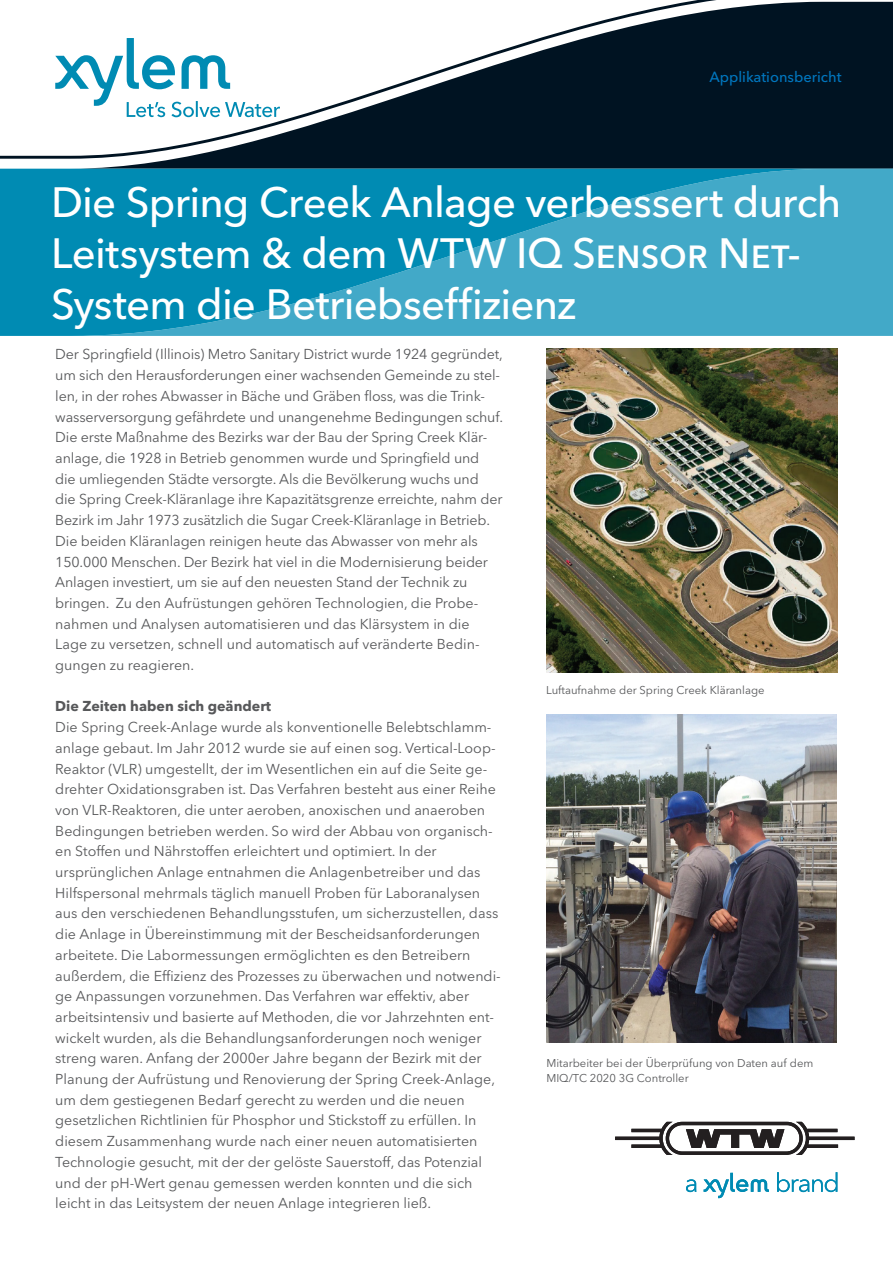
<style>
.page{position:relative;width:893px;height:1263px;background:#fff}
.page>*{position:absolute;margin:0;border:0;box-sizing:border-box;transform-origin:0 0}
.CS_Headline{font:500 42px/51px "Avenir Next LT Pro";letter-spacing:-.02em;color:#fff}
.Body_text{font:500 14.7px "Avenir Next LT Pro";color:#0076be}
.Body_text-2{font:14.25px/20.7px "Avenir Next LT Pro";color:#57585a}
.small_body_text{font:11.25px/15px "Avenir Next LT Pro";color:#57585a}
.s1{font-weight:700}
</style>
<div class="page">
<svg style="left:70px;top:160px;width:823px;height:9px;background:#192e3d"></svg>
<svg style="left:0;top:169px;width:893px;height:167px;background:#2099bd"></svg>
<svg style="left:0;top:0;width:893px;height:160px"></svg>
<svg style="left:55px;top:38px;width:225px;height:79px"></svg>
<img style="left:546px;top:349px;width:291px;height:324px">
<svg style="left:615px;top:1122px;width:239px;height:33px"></svg>
<svg style="left:686px;top:1179px;width:10px;height:13px"></svg>
<svg style="left:777px;top:1172px;width:60px;height:20px"></svg>
<svg style="left:704px;top:1173px;width:65px;height:25px"></svg>
<img style="left:546px;top:714px;width:291px;height:328px">
<p class="Body_text" style="left:709px;top:68px;width:134px">Applikationsbericht</p>
<p class="CS_Headline" style="left:51px;top:176px;width:792px">Die Spring Creek Anlage verbessert durch<br>Leitsystem &amp; dem WTW IQ Sensor Net-<br>System die Betriebseffizienz</p>
<p class="Body_text-2" style="left:55px;top:344px;width:449px">Der Springfield (Illinois) Metro Sanitary District wurde 1924 gegründet, um sich den Herausforderungen einer wachsenden Gemeinde zu stel-</p>
<p class="Body_text-2" style="left:55px;top:386px;width:449px">len, in der rohes Abwasser in Bäche und Gräben floss, was die Trink&shy;wasserversorgung gefährdete und unangenehme Bedingungen schuf.</p>
<p class="Body_text-2" style="left:55px;top:427px;width:449px">Die erste Maßnahme des Bezirks war der Bau der Spring Creek Klär&shy;anlage, die 1928 in Betrieb genommen wurde und Springfield und die umliegenden Städte versorgte. Als die Bevölkerung wuchs und die Spring Creek-Kläranlage ihre Kapazitätsgrenze erreichte, nahm der Bezirk im Jahr 1973 zusätzlich die Sugar Creek-Kläranlage in Betrieb.<br>Die beiden Kläranlagen reinigen heute das Abwasser von mehr als 150.000 Menschen. Der Bezirk hat viel in die Modernisierung beider Anlagen investiert, um sie auf den neuesten Stand der Technik zu bringen. Zu den Aufrüstungen gehören Technologien, die Probe-</p>
<p class="Body_text-2" style="left:55px;top:613px;width:416px">nahmen und Analysen automatisieren und das Klärsystem in die</p>
<p class="Body_text-2" style="left:55px;top:634px;width:426px">Lage zu versetzen, schnell und automatisch auf veränderte Bedin&shy;gungen zu reagieren.</p>
<p class="Body_text-2" style="left:55px;top:696px;width:442px"><span class="s1">Die Zeiten haben sich geändert<br></span>Die Spring Creek-Anlage wurde als konventionelle Belebtschlamm&shy;anlage gebaut. Im Jahr 2012 wurde sie auf einen sog. Vertical-Loop-</p>
<p class="Body_text-2" style="left:55px;top:758px;width:433px">Reaktor (VLR) umgestellt, der im Wesentlichen ein auf die Seite ge-</p>
<p class="Body_text-2" style="left:55px;top:779px;width:442px">drehter Oxidationsgraben ist. Das Verfahren besteht aus einer Reihe</p>
<p class="Body_text-2" style="left:55px;top:800px;width:447px">von VLR-Reaktoren, die unter aeroben, anoxischen und anaeroben Bedingungen betrieben werden. So wird der Abbau von organisch&shy;en Stoffen und Nährstoffen erleichtert und optimiert. In der ursprünglichen Anlage entnahmen die Anlagenbetreiber und das Hilfspersonal mehrmals täglich manuell Proben für Laboranalysen aus den verschiedenen Behandlungsstufen, um sicherzustellen, dass die Anlage in Übereinstimmung mit der Bescheidsanforderungen arbeitete. Die Labormessungen ermöglichten es den Betreibern außerdem, die Effizienz des Prozesses zu überwachen und notwendi-</p>
<p class="Body_text-2" style="left:55px;top:986px;width:441px">ge Anpassungen vorzunehmen. Das Verfahren war effektiv, aber arbeitsintensiv und basierte auf Methoden, die vor Jahrzehnten ent&shy;wickelt wurden, als die Behandlungsanforderungen noch weniger streng waren. Anfang der 2000er Jahre begann der Bezirk mit der Planung der Aufrüstung und Renovierung der Spring Creek-Anlage, um dem gestiegenen Bedarf gerecht zu werden und die neuen gesetzlichen Richtlinien für Phosphor und Stickstoff zu erfüllen. In diesem Zusammenhang wurde nach einer neuen automatisierten Technologie gesucht, mit der der gelöste Sauerstoff, das Potenzial und der pH-Wert genau gemessen werden konnten und die sich leicht in das Leitsystem der neuen Anlage integrieren ließ.</p>
<p class="small_body_text" style="left:546px;top:683px;width:220px">Luftaufnahme der Spring Creek Kläranlage</p>
<p class="small_body_text" style="left:546px;top:1055px;width:269px">Mitarbeiter bei der Überprüfung von Daten auf dem<br>MIQ/TC 2020 3G Controller</p>
</div>
